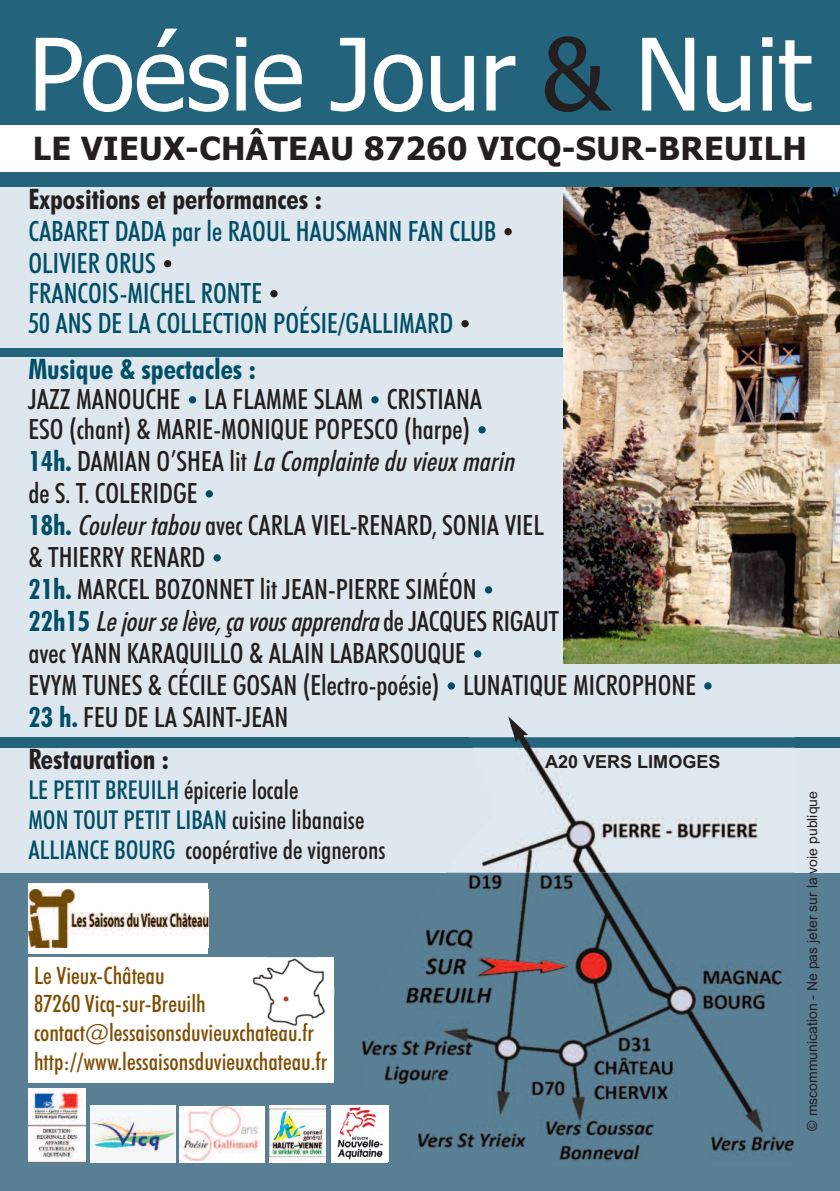
<style>
.page{position:relative;width:840px;height:1191px;background:#fff}
.page>*{position:absolute;margin:0;border:0;box-sizing:border-box;transform-origin:0 0}
.t1{font:100px "Tahoma";letter-spacing:-.01em;color:#fff}
.t2{font:500 condensed 66px "Futura BT";color:#004f67}
.t3{font:500 condensed 66px "Futura BT";color:#231f20}
.t4{font:700 32px "Tahoma";letter-spacing:.01em;color:#231f20}
.t5{font:700 condensed 28.4px "Futura BT";color:#231f20}
.t6{font:700 condensed 28.4px "Futura BT";color:#004f67}
.t7{font:500 condensed 28px/32px "Futura BT";color:#231f20}
.t8{font:500 condensed 28px "Futura BT";color:#004f67}
.t9{font:500 condensed 26px/30px "Futura BT";color:#231f20}
.t10{font:500 condensed 24px/28.8px "Futura BT";color:#804e05}
.t11{font:700 18px "Arial";color:#231f20}
.t12{font:14px "Arial";color:#231f20}
.s1{color:#231f20}
.s2{font-weight:700;color:#004f67}
.s3{font-style:italic}
.s4{color:#004f67}
</style>
<div class="page">
<div style="left:0;top:0;width:839px;height:1191px;background:#23647c"></div>
<div style="left:0;top:869px;width:839px;height:322px;background:#597f94"></div>
<div style="left:0;top:125px;width:839px;height:46px;background:#fff"></div>
<div style="left:0;top:187px;width:839px;height:161px;background:#dee7ee"></div>
<div style="left:0;top:747px;width:839px;height:125px;background:#dee7ee"></div>
<div style="left:0;top:357px;width:839px;height:380px;background:#dee7ee"></div>
<img style="left:362px;top:1039px;width:14px;height:17px">
<div style="left:28px;top:883px;width:180px;height:70px;background:#fff"></div>
<img style="left:28px;top:889px;width:180px;height:58px">
<img style="left:563px;top:187px;width:276px;height:476px">
<div style="left:28px;top:957px;width:306px;height:125px;background:#fff"></div>
<img style="left:90px;top:1106px;width:85px;height:56px">
<div style="left:179px;top:1106px;width:85px;height:56px;background:#fff"></div>
<img style="left:180px;top:1107px;width:81px;height:54px">
<img style="left:269px;top:1106px;width:57px;height:56px">
<img style="left:331px;top:1106px;width:45px;height:55px">
<img style="left:28px;top:1089px;width:57px;height:73px">
<img style="left:468px;top:737px;width:326px;height:1px">
<img style="left:376px;top:872px;width:418px;height:291px">
<img style="left:446px;top:747px;width:348px;height:125px">
<img style="left:429px;top:1032px;width:43px;height:57px">
<img style="left:252px;top:957px;width:74px;height:76px">
<svg style="left:508px;top:716px;width:28px;height:40px"></svg>
<h1 class="t1" style="left:28px;top:17px;width:784px">Poésie Jour <span class="s1">&amp;</span> Nuit</h1>
<p class="t4" style="left:33px;top:130px;width:775px">LE VIEUX-CHÂTEAU 87260 VICQ-SUR-BREUILH</p>
<p class="t5" style="left:28px;top:182px;width:295px">Expositions et performances :</p>
<p class="t8" style="left:28px;top:219px;width:469px">CABARET DADA par le RAOUL HAUSMANN FAN CLUB</p>
<h2 class="t3" style="left:501px;top:185px;width:14px">.</h2>
<p class="t8" style="left:28px;top:251px;width:129px">OLIVIER ORUS</p>
<h2 class="t3" style="left:161px;top:217px;width:14px">.</h2>
<p class="t8" style="left:28px;top:281px;width:235px">FRANCOIS-MICHEL RONTE</p>
<h2 class="t3" style="left:267px;top:247px;width:14px">.</h2>
<p class="t8" style="left:28px;top:311px;width:426px">50 ANS DE LA COLLECTION POÉSIE/GALLIMARD</p>
<h2 class="t3" style="left:458px;top:277px;width:14px">.</h2>
<p class="t6" style="left:28px;top:352px;width:229px">Musique &amp; spectacles :</p>
<p class="t7" style="left:28px;top:385px;width:154px">JAZZ MANOUCHE</p>
<h2 class="t2" style="left:186px;top:353px;width:14px">.</h2>
<p class="t7" style="left:204px;top:385px;width:160px">LA FLAMME SLAM</p>
<h2 class="t2" style="left:368px;top:353px;width:14px">.</h2>
<p class="t7" style="left:28px;top:386px;width:455px;line-height:30px;text-indent:358px">CRISTIANA<br>ESO (chant) &amp; MARIE-MONIQUE POPESCO (harpe)</p>
<h2 class="t2" style="left:475px;top:383px;width:14px">.</h2>
<p class="t7" style="left:28px;top:447px;width:492px"><span class="s2">14h.</span> DAMIAN O’SHEA lit <span class="s3">LaComplainteduvieuxmarin </span>de S. T. COLERIDGE</p>
<h2 class="t2" style="left:203px;top:447px;width:14px">.</h2>
<p class="t7" style="left:28px;top:511px;width:516px"><span class="s2">18h.</span> <span class="s3">Couleurtabou</span>avec CARLA VIEL-RENARD, SONIA VIEL &amp; THIERRY RENARD</p>
<h2 class="t2" style="left:211px;top:511px;width:14px">.</h2>
<p class="t7" style="left:28px;top:575px;width:449px"><span class="s2">21h.</span> MARCEL BOZONNET lit JEAN-PIERRE SIMÉON</p>
<h2 class="t2" style="left:482px;top:543px;width:14px">.</h2>
<p class="t7" style="left:28px;top:607px;width:532px"><span class="s2">22h15</span> <span class="s3">Lejourselève,çavousapprendra</span>de JACQUES RIGAUT avec YANN KARAQUILLO &amp; ALAIN LABARSOUQUE</p>
<h2 class="t2" style="left:471px;top:607px;width:14px">.</h2>
<p class="t7" style="left:28px;top:671px;width:412px">EVYM TUNES &amp; CÉCILE GOSAN (Electro-poésie)</p>
<p class="t7" style="left:28px;top:703px;width:261px"><span class="s2">23 h.</span> FEU DE LA SAINT-JEAN</p>
<p class="t5" style="left:28px;top:743px;width:142px">Restauration :</p>
<p class="t9" style="left:28px;top:777px;width:358px"><span class="s4">LE PETIT BREUILH</span> épicerie locale<br><span class="s4">MON TOUT PETIT LIBAN</span> cuisine libanaise<br><span class="s4">ALLIANCE BOURG</span> coopérative de vignerons</p>
<h2 class="t2" style="left:444px;top:639px;width:14px">.</h2>
<p class="t7" style="left:463px;top:671px;width:234px">LUNATIQUE MICROPHONE</p>
<h2 class="t2" style="left:701px;top:639px;width:14px">.</h2>
<p class="t11" style="left:545px;top:751px;width:177px">A20 VERS LIMOGES</p>
<p class="t10" style="left:34px;top:962px;width:294px">Le Vieux-Château<br>87260 Vicq-sur-Breuilh contact@lessaisonsduvieuxchateau.fr http://www.lessaisonsduvieuxchateau.fr</p>
<p class="t12" style="left:803px;top:1130px;width:341px;rotate:-90deg">© mscommunication - Ne pas jeter sur la voie publique</p>
</div>
